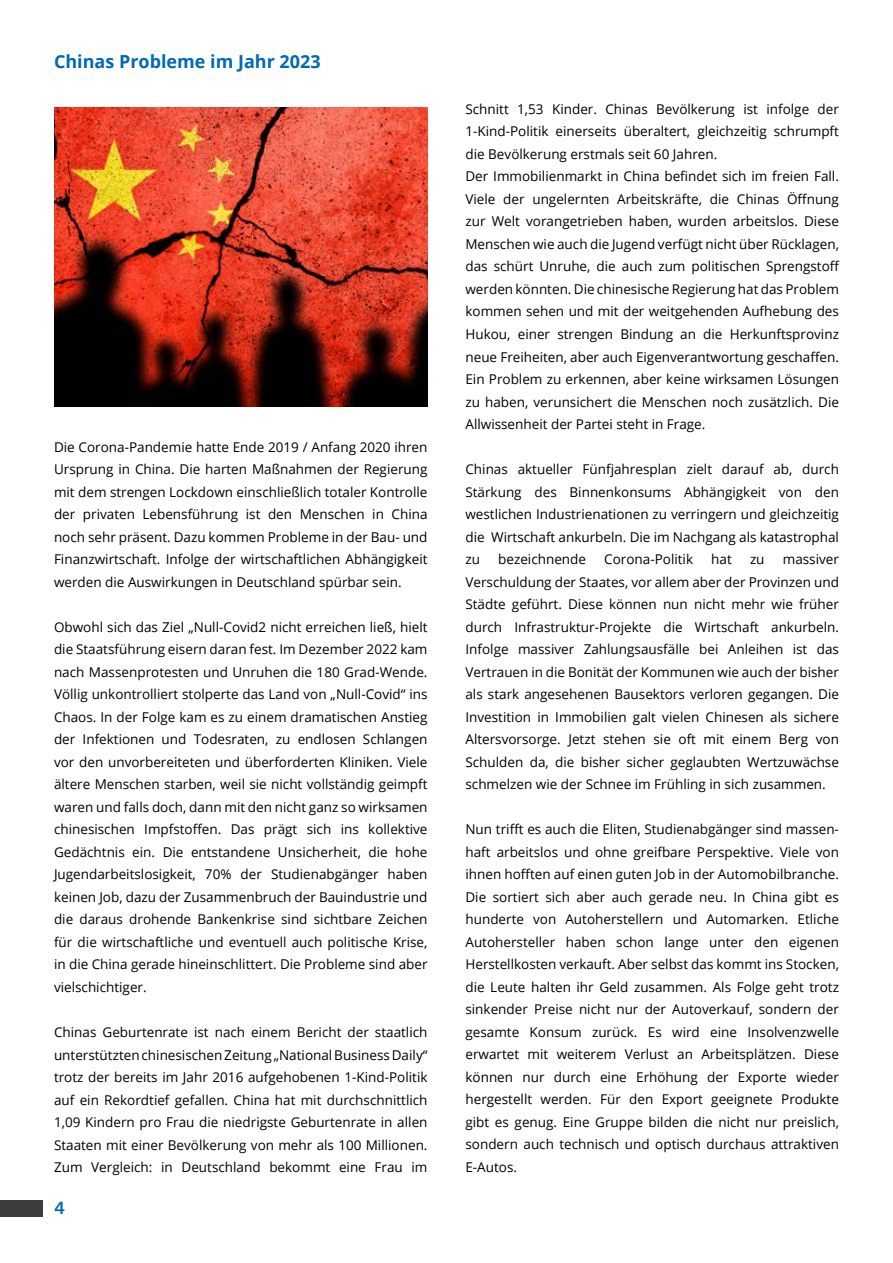
<style>
.page{position:relative;width:893px;height:1263px;background:#fff}
.page>*{position:absolute;margin:0;border:0;box-sizing:border-box;transform-origin:0 0}
.t1{font:700 18px "Open Sans";color:#0069b4}
.t2{font:700 18px "Grantha Sangam MN";color:#0069b4}
.t3{font:13.5px/22.5px "Open Sans";color:#000;text-align:justify}
</style>
<div class="page">
<div style="left:0;top:1200px;width:43px;height:17px;background:#3c3c3b"></div>
<img style="left:54px;top:107px;width:373px;height:299px">
<h1 class="t1" style="left:54px;top:49px;width:268px">Chinas Probleme im Jahr 2023</h1>
<p class="t3" style="left:54px;top:435px;width:375px">Die Corona-Pandemie hatte Ende 2019 / Anfang 2020 ihren Ursprung in China. Die harten Maßnahmen der Regierung mit dem strengen Lockdown einschließlich totaler Kontrolle der privaten Lebensführung ist den Menschen in China noch sehr präsent. Dazu kommen Probleme in der Bau- und Finanzwirtschaft. Infolge der wirtschaftlichen Abhängigkeit werden die Auswirkungen in Deutschland spürbar sein.</p>
<p class="t3" style="left:54px;top:615px;width:375px">Obwohl sich das Ziel „Null-Covid2 nicht erreichen ließ, hielt die Staatsführung eisern daran fest. Im Dezember 2022 kam nach Massenprotesten und Unruhen die 180 Grad-Wende.<br>Völlig unkontrolliert stolperte das Land von „Null-Covid“ ins Chaos. In der Folge kam es zu einem dramatischen Anstieg der Infektionen und Todesraten, zu endlosen Schlangen vor den unvorbereiteten und überforderten Kliniken. Viele ältere Menschen starben, weil sie nicht vollständig geimpft waren und falls doch, dann mit den nicht ganz so wirksamen chinesischen Impfstoffen. Das prägt sich ins kollektive Gedächtnis ein. Die entstandene Unsicherheit, die hohe Jugendarbeitslosigkeit, 70% der Studienabgänger haben keinen Job, dazu der Zusammenbruch der Bauindustrie und die daraus drohende Bankenkrise sind sichtbare Zeichen für die wirtschaftliche und eventuell auch politische Krise, in die China gerade hineinschlittert. Die Probleme sind aber vielschichtiger.</p>
<p class="t3" style="left:54px;top:1020px;width:375px">Chinas Geburtenrate ist nach einem Bericht der staatlich unterstützten chinesischen Zeitung „National Business Daily“ trotz der bereits im Jahr 2016 aufgehobenen 1-Kind-Politik auf ein Rekordtief gefallen. China hat mit durchschnittlich 1,09 Kindern pro Frau die niedrigste Geburtenrate in allen Staaten mit einer Bevölkerung von mehr als 100 Millionen.<br>Zum Vergleich: in Deutschland bekommt eine Frau im</p>
<h1 class="t2" style="left:54px;top:1198px;width:12px">4</h1>
<p class="t3" style="left:465px;top:97px;width:376px;text-align:left">Schnitt 1,53 Kinder. Chinas Bevölkerung ist infolge der 1-Kind-Politik einerseits überaltert, gleichzeitig schrumpft die Bevölkerung erstmals seit 60 Jahren.<br>Der Immobilienmarkt in China befindet sich im freien Fall.<br>Viele der ungelernten Arbeitskräfte, die Chinas Öffnung zur Welt vorangetrieben haben, wurden arbeitslos. Diese Menschen wie auch die Jugend verfügt nicht über Rücklagen, das schürt Unruhe, die auch zum politischen Sprengstoff werden könnten. Die chinesische Regierung hat das Problem kommen sehen und mit der weitgehenden Aufhebung des Hukou, einer strengen Bindung an die Herkunftsprovinz neue Freiheiten, aber auch Eigenverantwortung geschaffen.<br>Ein Problem zu erkennen, aber keine wirksamen Lösungen zu haben, verunsichert die Menschen noch zusätzlich. Die Allwissenheit der Partei steht in Frage.</p>
<p class="t3" style="left:465px;top:457px;width:375px">Chinas aktueller Fünfjahresplan zielt darauf ab, durch Stärkung des Binnenkonsums Abhängigkeit von den westlichen Industrienationen zu verringern und gleichzeitig die Wirtschaft ankurbeln. Die im Nachgang als katastrophal zu</p>
<p class="t3" style="left:498px;top:547px;width:89px">bezeichnende</p>
<p class="t3" style="left:604px;top:547px;width:90px">Corona-Politik</p>
<p class="t3" style="left:711px;top:547px;width:22px">hat</p>
<p class="t3" style="left:750px;top:547px;width:16px">zu</p>
<p class="t3" style="left:465px;top:547px;width:375px;text-indent:317px">massiver Verschuldung der Staates, vor allem aber der Provinzen und Städte geführt. Diese können nun nicht mehr wie früher durch Infrastruktur-Projekte die Wirtschaft ankurbeln.<br>Infolge massiver Zahlungsausfälle bei Anleihen ist das Vertrauen in die Bonität der Kommunen wie auch der bisher als stark angesehenen Bausektors verloren gegangen. Die Investition in Immobilien galt vielen Chinesen als sichere Altersvorsorge. Jetzt stehen sie oft mit einem Berg von Schulden da, die bisher sicher geglaubten Wertzuwächse schmelzen wie der Schnee im Frühling in sich zusammen.</p>
<p class="t3" style="left:465px;top:818px;width:375px">Nun trifft es auch die Eliten, Studienabgänger sind massen&shy;haft arbeitslos und ohne greifbare Perspektive. Viele von ihnen hofften auf einen guten Job in der Automobilbranche.<br>Die sortiert sich aber auch gerade neu. In China gibt es hunderte von Autoherstellern und Automarken. Etliche Autohersteller haben schon lange unter den eigenen Herstellkosten verkauft. Aber selbst das kommt ins Stocken, die Leute halten ihr Geld zusammen. Als Folge geht trotz sinkender Preise nicht nur der Autoverkauf, sondern der gesamte Konsum zurück. Es wird eine Insolvenzwelle erwartet mit weiterem Verlust an Arbeitsplätzen. Diese können nur durch eine Erhöhung der Exporte wieder hergestellt werden. Für den Export geeignete Produkte gibt es genug. Eine Gruppe bilden die nicht nur preislich, sondern auch technisch und optisch durchaus attraktiven E-Autos.</p>
</div>
